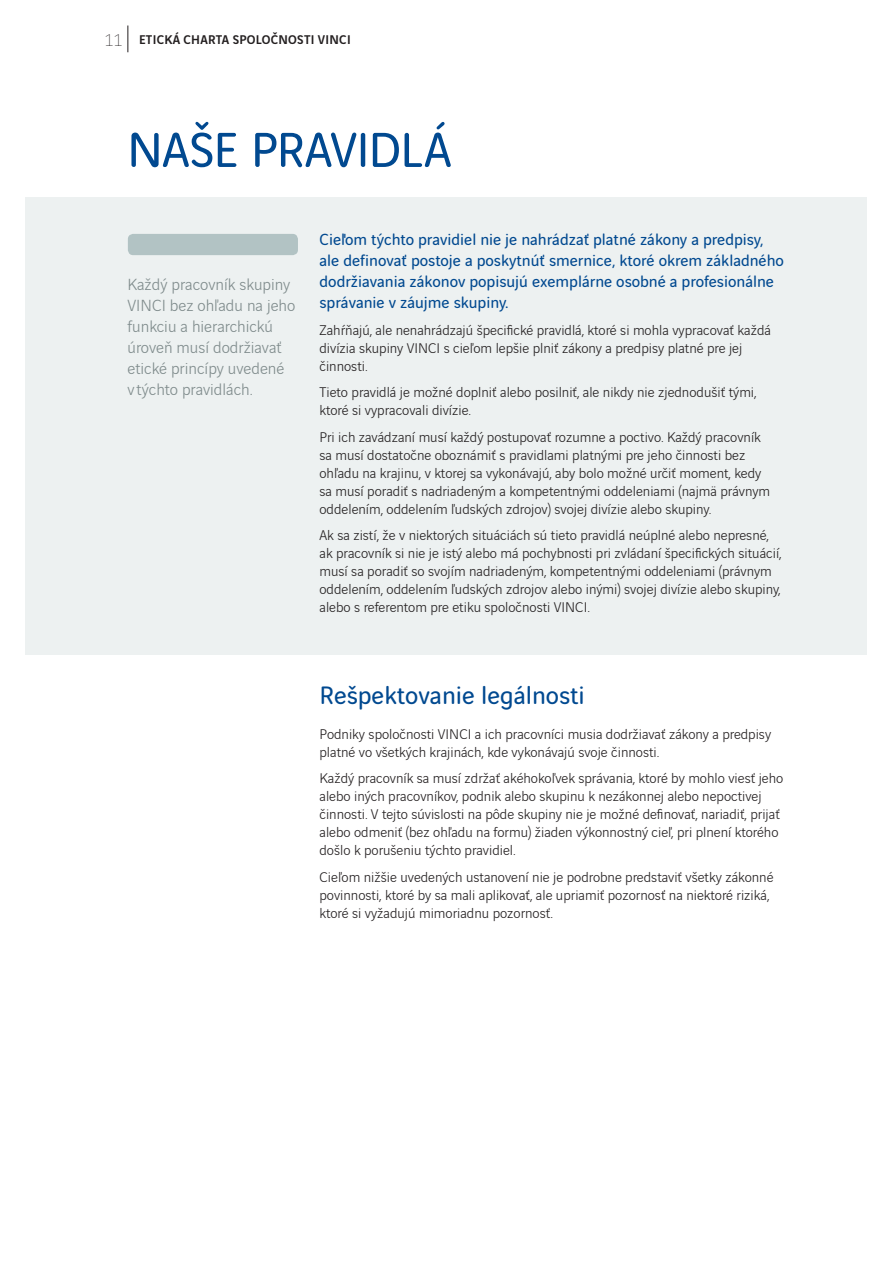
<style>
.page{position:relative;width:893px;height:1263px;background:#fff}
.page>*{position:absolute;margin:0;border:0;box-sizing:border-box;transform-origin:0 0}
.t1{font:52.5px "Vinci Rounded";letter-spacing:-.02em;color:#014990}
.t2{font:27px "Vinci Rounded";color:#014990}
.t3{font:17.25px/21px "Vinci Rounded";color:#014990}
.t4{font:300 17.25px/21px "Vinci Sans";color:#7f8b8c}
.t5{font:300 15px/18px "Vinci Sans";color:#231f20}
.t6{font:500 13.5px "Vinci Sans";letter-spacing:.02em;color:#231f20}
.s1{font-weight:200;font-size:18px}
</style>
<div class="page">
<svg style="left:127px;top:26px;width:1px;height:26px"></svg>
<div style="left:26px;top:197px;width:841px;height:458px;background:#edf1f1"></div>
<div style="left:128px;top:234px;width:170px;height:21px;background:#b2c3c4;border-radius:5px"></div>
<p class="t6" style="left:105px;top:29px;width:248px"><span class="s1">11</span> ETICKÁ CHARTA SPOLOČNOSTI VINCI</p>
<h1 class="t1" style="left:127px;top:114px;width:326px">NAŠE PRAVIDLÁ</h1>
<p class="t4" style="left:127px;top:272px;width:169px">Každý pracovník skupiny<br>VINCI bez ohľadu na jeho funkciu a hierarchickú úroveň musí dodržiavať etické princípy uvedené v týchto pravidlách.</p>
<p class="t3" style="left:319px;top:228px;width:466px">Cieľom týchto pravidiel nie je nahrádzať platné zákony a predpisy, ale definovať postoje a poskytnúť smernice, ktoré okrem základného dodržiavania zákonov popisujú exemplárne osobné a profesionálne správanie v záujme skupiny.</p>
<p class="t5" style="left:319px;top:319px;width:453px">Zahŕňajú, ale nenahrádzajú špecifické pravidlá, ktoré si mohla vypracovať každá divízia skupiny VINCI s cieľom lepšie plniť zákony a predpisy platné pre jej činnosti.</p>
<p class="t5" style="left:319px;top:382px;width:438px">Tieto pravidlá je možné doplniť alebo posilniť, ale nikdy nie zjednodušiť tými, ktoré si vypracovali divízie.</p>
<p class="t5" style="left:319px;top:426px;width:452px">Pri ich zavádzaní musí každý postupovať rozumne a poctivo. Každý pracovník sa musí dostatočne oboznámiť s pravidlami platnými pre jeho činnosti bez ohľadu na krajinu, v ktorej sa vykonávajú, aby bolo možné určiť moment, kedy sa musí poradiť s nadriadeným a kompetentnými oddeleniami (najmä právnym oddelením, oddelením ľudských zdrojov) svojej divízie alebo skupiny.</p>
<p class="t5" style="left:319px;top:525px;width:464px">Ak sa zistí, že v niektorých situáciách sú tieto pravidlá neúplné alebo nepresné, ak pracovník si nie je istý alebo má pochybnosti pri zvládaní špecifických situácií, musí sa poradiť so svojím nadriadeným, kompetentnými oddeleniami (právnym oddelením, oddelením ľudských zdrojov alebo inými) svojej divízie alebo skupiny, alebo s referentom pre etiku spoločnosti VINCI.</p>
<h2 class="t2" style="left:319px;top:676px;width:267px">Rešpektovanie legálnosti</h2>
<p class="t5" style="left:319px;top:724px;width:453px">Podniky spoločnosti VINCI a ich pracovníci musia dodržiavať zákony a predpisy platné vo všetkých krajinách, kde vykonávajú svoje činnosti.</p>
<p class="t5" style="left:319px;top:768px;width:465px">Každý pracovník sa musí zdržať akéhokoľvek správania, ktoré by mohlo viesť jeho alebo iných pracovníkov, podnik alebo skupinu k nezákonnej alebo nepoctivej činnosti. V tejto súvislosti na pôde skupiny nie je možné definovať, nariadiť, prijať alebo odmeniť (bez ohľadu na formu) žiaden výkonnostný cieľ, pri plnení ktorého došlo k porušeniu týchto pravidiel.</p>
<p class="t5" style="left:319px;top:867px;width:456px">Cieľom nižšie uvedených ustanovení nie je podrobne predstaviť všetky zákonné povinnosti, ktoré by sa mali aplikovať, ale upriamiť pozornosť na niektoré riziká, ktoré si vyžadujú mimoriadnu pozornosť.</p>
</div>
